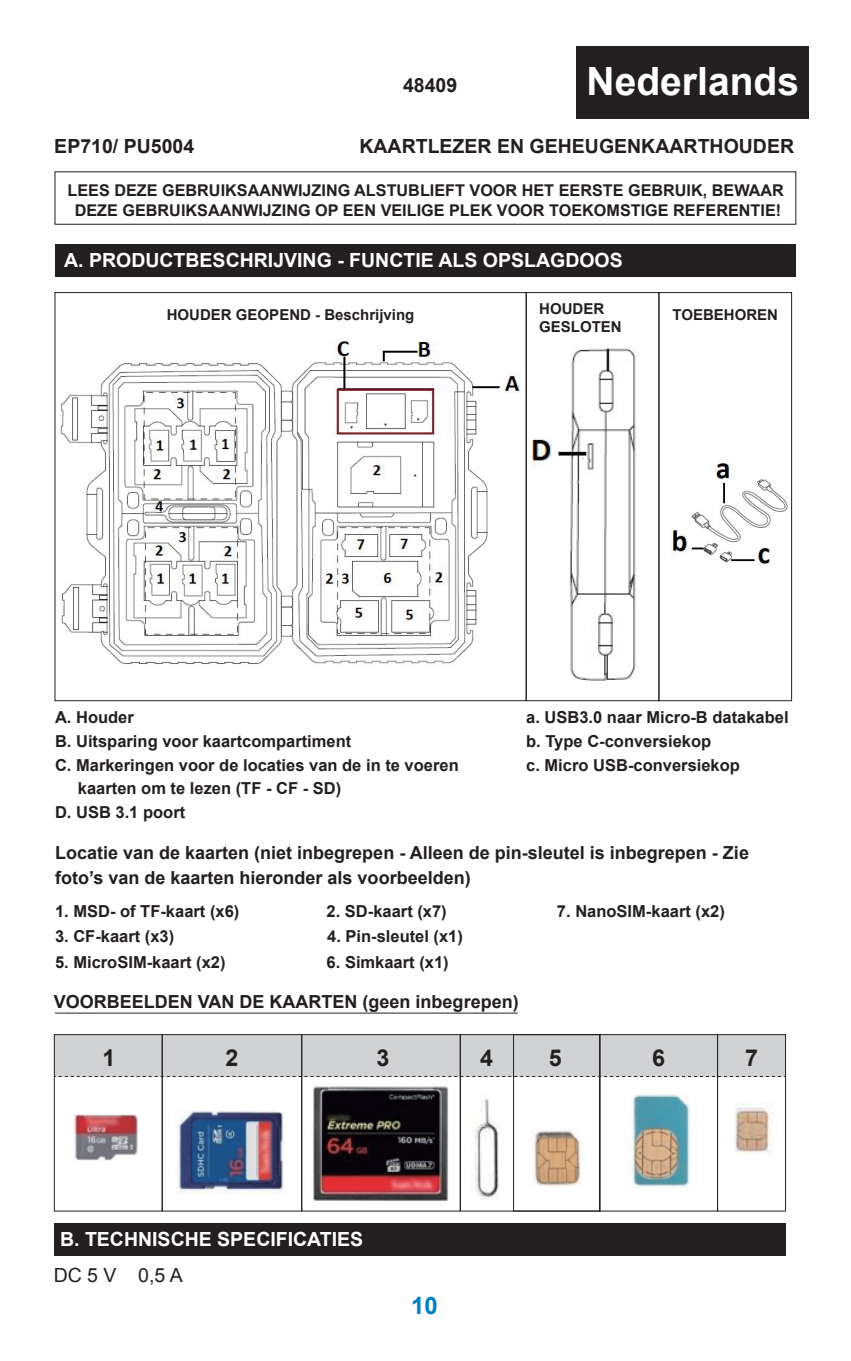
<style>
.page{position:relative;width:851px;height:1361px;background:#fff}
.page>*{position:absolute;margin:0;border:0;box-sizing:border-box;transform-origin:0 0}
.t1{font:700 39px "Arial";color:#fff}
.t2{font:700 24px "Arial";color:#007fc5}
.t3{font:700 23.4px "Arial";color:#231f20}
.t4{font:700 19.5px "Arial";color:#fff}
.t5{font:700 19.5px "Arial";color:#231f20}
.t6{font:19.5px "Arial";color:#231f20}
.t7{font:700 18px/25.2px "Arial";color:#231f20}
.t8{font:700 16.5px/23.7px "Arial";color:#231f20}
.t9{font:700 16.2px/19.5px "Arial";color:#231f20;text-align:center}
.t10{font:700 15px/18px "Arial";color:#231f20}
</style>
<div class="page">
<div style="left:54px;top:1034px;width:731px;height:42px;background:#d1d2d4"></div>
<img style="left:60px;top:341px;width:460px;height:323px">
<div style="left:55px;top:245px;width:740px;height:32px;background:#231f20"></div>
<div style="left:54px;top:1223px;width:731px;height:32px;background:#231f20"></div>
<div style="left:576px;top:46px;width:233px;height:73px;background:#231f20"></div>
<div style="left:55px;top:171px;width:741px;height:54px;border:1px solid #231f20"></div>
<div style="left:525px;top:292px;width:134px;height:409px;border:1px solid #231f20"></div>
<div style="left:658px;top:292px;width:133px;height:409px;border:1px solid #231f20"></div>
<img style="left:669px;top:459px;width:119px;height:106px">
<img style="left:532px;top:348px;width:105px;height:332px">
<img style="left:175px;top:1109px;width:109px;height:85px">
<img style="left:312px;top:1084px;width:136px;height:117px">
<img style="left:532px;top:1128px;width:49px;height:59px">
<img style="left:631px;top:1092px;width:59px;height:96px">
<img style="left:734px;top:1103px;width:38px;height:51px">
<img style="left:470px;top:1098px;width:30px;height:101px">
<img style="left:74px;top:1114px;width:63px;height:46px">
<div style="left:54px;top:1034px;width:108px;height:177px;border:1px solid #231f20"></div>
<div style="left:162px;top:1034px;width:140px;height:177px;border:1px solid #231f20"></div>
<div style="left:460px;top:1034px;width:140px;height:177px;border:1px solid #231f20"></div>
<div style="left:513px;top:1034px;width:87px;height:177px;border:1px solid #231f20"></div>
<div style="left:717px;top:1034px;width:68px;height:177px;border:1px solid #231f20"></div>
<div style="left:301px;top:1034px;width:159px;height:177px;border:1px solid #231f20"></div>
<svg style="left:54px;top:1076px;width:731px;height:1px"></svg>
<hr style="left:55px;top:1012px;width:462px;height:1px;background:#231f20">
<p class="t5" style="left:54px;top:133px;width:141px">EP710/ PU5004</p>
<p class="t5" style="left:403px;top:72px;width:56px">48409</p>
<h1 class="t1" style="left:586px;top:55px;width:214px">Nederlands</h1>
<p class="t5" style="left:359px;top:133px;width:436px">KAARTLEZER EN GEHEUGENKAARTHOUDER</p>
<p class="t9" style="left:67px;top:181px;width:717px">LEES DEZE GEBRUIKSAANWIJZING ALSTUBLIEFT VOOR HET EERSTE GEBRUIK, BEWAAR<br>DEZE GEBRUIKSAANWIJZING OP EEN VEILIGE PLEK VOOR TOEKOMSTIGE REFERENTIE!</p>
<p class="t4" style="left:64px;top:247px;width:560px">A. PRODUCTBESCHRIJVING - FUNCTIE ALS OPSLAGDOOS</p>
<p class="t10" style="left:167px;top:306px;width:249px">HOUDER GEOPEND - Beschrijving</p>
<p class="t10" style="left:539px;top:300px;width:84px">HOUDER<br>GESLOTEN</p>
<p class="t10" style="left:672px;top:306px;width:107px">TOEBEHOREN</p>
<p class="t8" style="left:526px;top:706px;width:264px">a. USB3.0 naar Micro-B datakabel b. Type C-conversiekop<br>c. Micro USB-conversiekop</p>
<p class="t8" style="left:55px;top:706px;width:80px">A. Houder</p>
<p class="t8" style="left:55px;top:730px;width:298px">B. Uitsparing voor kaartcompartiment</p>
<p class="t8" style="left:55px;top:753px;width:405px">C. Markeringen voor de locaties van de in te voeren</p>
<p class="t8" style="left:78px;top:777px;width:265px">kaarten om te lezen (TF - CF - SD)</p>
<p class="t8" style="left:55px;top:801px;width:132px">D. USB 3.1 poort</p>
<p class="t7" style="left:55px;top:840px;width:695px">Locatie van de kaarten (niet inbegrepen - Alleen de pin-sleutel is inbegrepen - Zie foto’s van de kaarten hieronder als voorbeelden)</p>
<p class="t8" style="left:55px;top:900px;width:186px">1. MSD- of TF-kaart (x6)</p>
<p class="t8" style="left:326px;top:900px;width:122px">2. SD-kaart (x7)</p>
<p class="t8" style="left:557px;top:900px;width:169px">7. NanoSIM-kaart (x2)</p>
<p class="t8" style="left:55px;top:925px;width:121px">3. CF-kaart (x3)</p>
<p class="t8" style="left:327px;top:925px;width:137px">4. Pin-sleutel (x1)</p>
<p class="t8" style="left:55px;top:950px;width:172px">5. MicroSIM-kaart (x2)</p>
<p class="t8" style="left:326px;top:950px;width:123px">6. Simkaart (x1)</p>
<p class="t7" style="left:54px;top:989px;width:466px">VOORBEELDEN VAN DE KAARTEN (geen inbegrepen)</p>
<h3 class="t3" style="left:102px;top:1042px;width:14px">1</h3>
<h3 class="t3" style="left:225px;top:1042px;width:14px">2</h3>
<h3 class="t3" style="left:376px;top:1042px;width:14px">3</h3>
<h3 class="t3" style="left:480px;top:1042px;width:14px">4</h3>
<h3 class="t3" style="left:549px;top:1042px;width:14px">5</h3>
<h3 class="t3" style="left:652px;top:1042px;width:14px">6</h3>
<h3 class="t3" style="left:745px;top:1042px;width:14px">7</h3>
<p class="t4" style="left:60px;top:1226px;width:305px">B. TECHNISCHE SPECIFICATIES</p>
<p class="t6" style="left:54px;top:1262px;width:130px">DC 5 V 0,5 A</p>
<h2 class="t2" style="left:411px;top:1289px;width:28px">10</h2>
</div>
